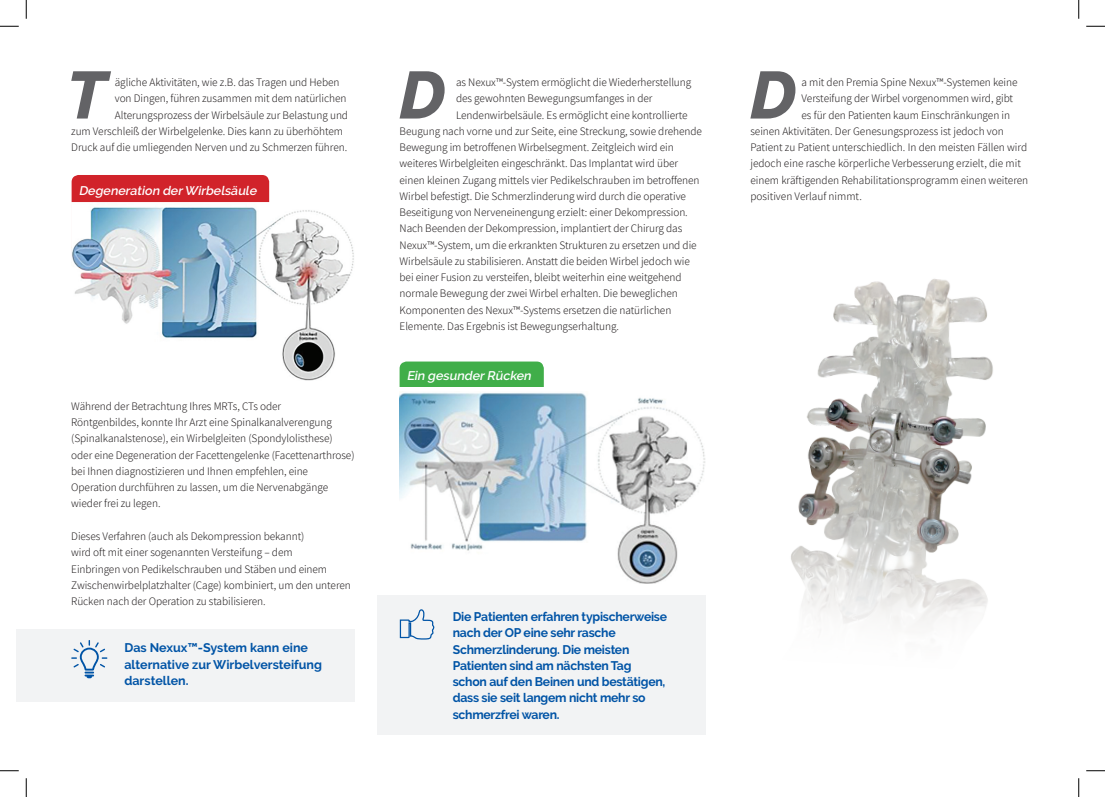
<style>
.page{position:relative;width:1105px;height:797px;background:#fff}
.page>*{position:absolute;margin:0;border:0;box-sizing:border-box;transform-origin:0 0}
.t1{font:italic 800 66.5px "Raleway";color:#636366}
.t2{font:700 12.5px/16.2px "Raleway";letter-spacing:-.02em;color:#0154a6}
.t3{font:700 12.5px/16.2px "Raleway";color:#0154a6}
.t4{font:italic 600 12.5px "Raleway";color:#fff}
.t5{font:300 11.25px/16.2px "Assistant";letter-spacing:-.005em;color:#231f20}
</style>
<div class="page">
<div style="left:377px;top:595px;width:328px;height:140px;background:#f2f3f4"></div>
<div style="left:16px;top:629px;width:339px;height:72px;background:#f2f3f4"></div>
<img style="left:791px;top:279px;width:202px;height:346px">
<div style="left:400px;top:361px;width:144px;height:112px;background:#40ae49;border-radius:7px"></div>
<div style="left:400px;top:387px;width:305px;height:196px;background:#fff"></div>
<img style="left:400px;top:392px;width:305px;height:191px">
<svg style="left:399px;top:609px;width:35px;height:31px"></svg>
<div style="left:72px;top:175px;width:197px;height:84px;background:#d1232a;border-radius:7px"></div>
<img style="left:71px;top:202px;width:283px;height:178px">
<svg style="left:71px;top:640px;width:36px;height:38px"></svg>
<svg style="left:0;top:25px;width:19px;height:2px"></svg>
<svg style="left:1086px;top:25px;width:19px;height:2px"></svg>
<svg style="left:0;top:770px;width:19px;height:1px"></svg>
<svg style="left:1086px;top:770px;width:19px;height:1px"></svg>
<svg style="left:25px;top:0;width:2px;height:19px"></svg>
<svg style="left:25px;top:778px;width:2px;height:19px"></svg>
<svg style="left:1078px;top:0;width:1px;height:19px"></svg>
<svg style="left:1078px;top:778px;width:1px;height:19px"></svg>
<p class="t1" style="left:67px;top:57px;width:41px">T</p>
<p class="t5" style="left:115px;top:74px;width:226px">ägliche Aktivitäten, wie .B. z das Tragen und Heben</p>
<p class="t5" style="left:115px;top:90px;width:233px">von Dingen, führen zusammen mit dem natürlichen</p>
<p class="t5" style="left:115px;top:106px;width:235px">Alterungsprozess der Wirbelsäule zur Belastung und</p>
<p class="t5" style="left:71px;top:122px;width:273px">zum Verschleiß der Wirbelgelenke. Dies kann zu überhöhtem</p>
<p class="t5" style="left:71px;top:139px;width:277px">Druck auf die umliegenden Nerven und zu Schmerzen führen.</p>
<p class="t4" style="left:79px;top:183px;width:182px">Degeneration der Wirbelsäule</p>
<p class="t5" style="left:71px;top:397px;width:285px">Während der Betrachtung Ihres MRTs, CTs oder<br>Röntgenbildes, konnte Ihr Arzt eine Spinalkanalverengung (Spinalkanalstenose ,) ein Wirbelgleiten (Spondylolisthese( oder eine Degeneration der Facettengelenke (Facettenarthrose( bei Ihnen diagnostizieren und Ihnen empfehlen, eine Operation durchführen zu lassen, um die Nervenabgänge wieder frei zu legen.</p>
<p class="t5" style="left:71px;top:527px;width:281px">Dieses Verfahren (auch als Dekompression bekannt(<br>wird oft mit einer sogenannten Versteifung – dem<br>Einbringen von Pedikelschrauben und Stäben und einem Zwischenwirbelplatzhalter (Cage) kombiniert, um den unteren Rücken nach der Operation zu stabilisieren.</p>
<p class="t3" style="left:124px;top:640px;width:199px">Das Nexux™-System kann eine alternative zur Wirbelversteifung darstellen.</p>
<p class="t1" style="left:399px;top:57px;width:48px">D</p>
<p class="t5" style="left:456px;top:74px;width:237px">as Nexux™-System ermöglicht die Wiederherstellung</p>
<p class="t5" style="left:456px;top:90px;width:198px">des gewohnten Bewegungsumfanges in der</p>
<p class="t5" style="left:456px;top:106px;width:233px">Lendenwirbelsäule. Es ermöglicht eine kontrollierte</p>
<p class="t5" style="left:400px;top:122px;width:304px">Beugung nach vorne und zur Seite, eine Streckung, sowie drehende</p>
<p class="t5" style="left:400px;top:139px;width:276px">Bewegung im betroffenen Wirbelsegment. Zeitgleich wird ein</p>
<p class="t5" style="left:400px;top:155px;width:280px">weiteres Wirbelgleiten eingeschränkt. Das Implantat wird über</p>
<p class="t5" style="left:400px;top:171px;width:302px">einen kleinen Zugang mittels vier Pedikelschrauben im betroffenen</p>
<p class="t5" style="left:400px;top:187px;width:288px">Wirbel befestigt. Die Schmerzlinderung wird durch die operative</p>
<p class="t5" style="left:400px;top:204px;width:290px">Beseitigung von Nerveneinengung erzielt: einer Dekompression.</p>
<p class="t5" style="left:400px;top:220px;width:284px">Nach Beenden der Dekompression, implantiert der Chirurg das</p>
<p class="t5" style="left:400px;top:236px;width:299px">Nexux™-System, um die erkrankten Strukturen zu ersetzen und die</p>
<p class="t5" style="left:400px;top:252px;width:292px">Wirbelsäule zu stabilisieren. Anstatt die beiden Wirbel jedoch wie</p>
<p class="t5" style="left:400px;top:269px;width:284px">bei einer Fusion zu versteifen, bleibt weiterhin eine weitgehend</p>
<p class="t5" style="left:400px;top:285px;width:280px">normale Bewegung der zwei Wirbel erhalten. Die beweglichen</p>
<p class="t5" style="left:400px;top:301px;width:273px">Komponenten des Nexux™-Systems ersetzen die natürlichen</p>
<p class="t5" style="left:400px;top:317px;width:221px">Elemente. Das Ergebnis ist Bewegungserhaltung.</p>
<p class="t4" style="left:407px;top:368px;width:128px">Ein gesunder Rücken</p>
<p class="t2" style="left:453px;top:608px;width:216px">Die Patienten erfahren typischerweise nach der OP eine sehr rasche<br>Schmerzlinderung. Die meisten<br>Patienten sind am nächsten Tag schon auf den Beinen und bestätigen, dass sie seit langem nicht mehr so schmerzfrei waren.</p>
<p class="t1" style="left:750px;top:57px;width:48px">D</p>
<p class="t5" style="left:801px;top:74px;width:217px">a mit den Premia Spine Nexux™-Systemen keine</p>
<p class="t5" style="left:801px;top:90px;width:213px">Versteifung der Wirbel vorgenommen wird, gibt</p>
<p class="t5" style="left:801px;top:106px;width:210px">es für den Patienten kaum Einschränkungen in</p>
<p class="t5" style="left:750px;top:122px;width:255px">seinen Aktivitäten. Der Genesungsprozess ist jedoch von</p>
<p class="t5" style="left:750px;top:139px;width:278px">Patient zu Patient unterschiedlich In. den meisten Fällen wird</p>
<p class="t5" style="left:750px;top:155px;width:272px">jedoch eine rasche körperliche Verbesserung erzielt, die mit</p>
<p class="t5" style="left:750px;top:171px;width:279px">einem kräftigenden Rehabilitationsprogramm einen weiteren</p>
<p class="t5" style="left:750px;top:187px;width:113px">positiven Verlauf nimmt.</p>
</div>
